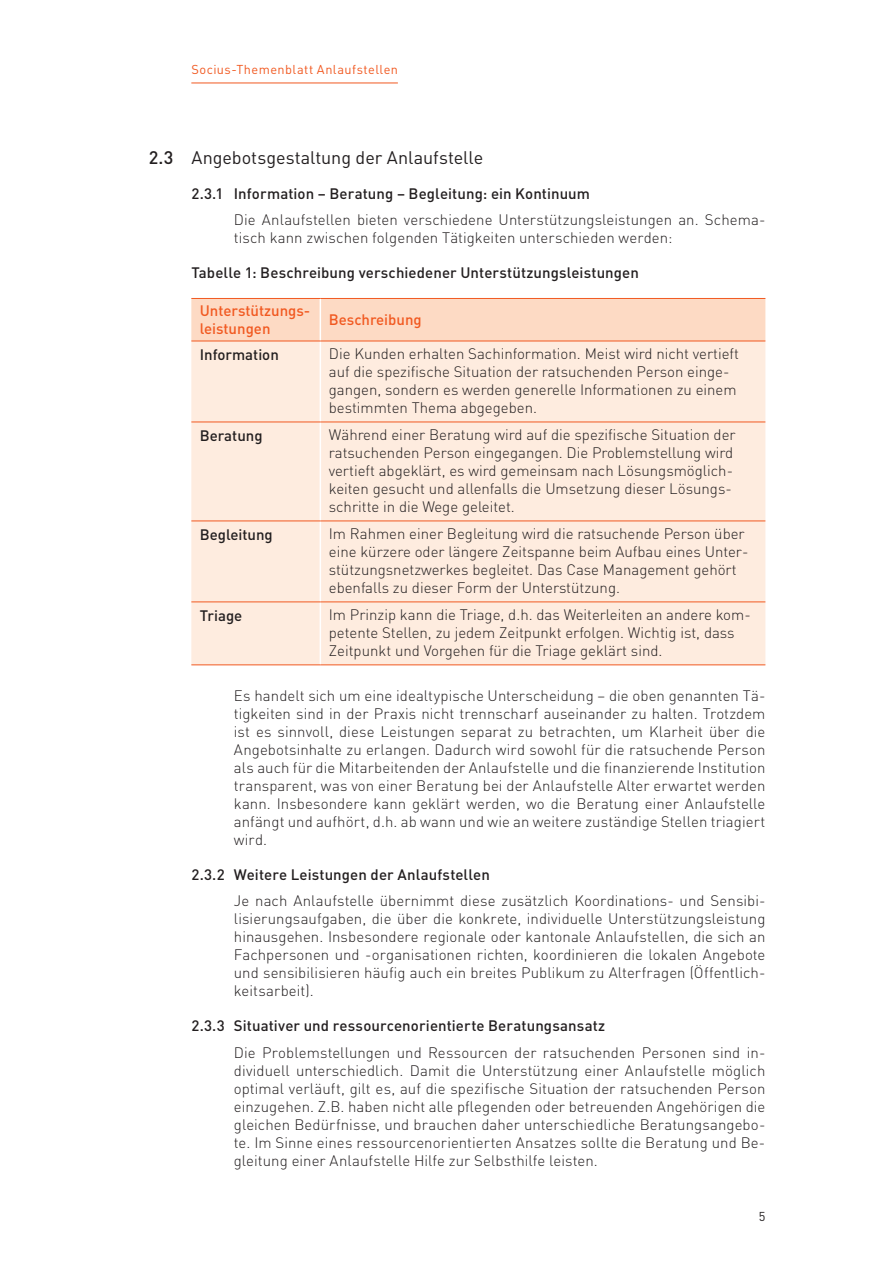
<style>
.page{position:relative;width:893px;height:1263px;background:#fff}
.page>*{position:absolute;margin:0;border:0;box-sizing:border-box;transform-origin:0 0}
.t1{font:18px "DIN";letter-spacing:-.005em;color:#231f20}
.t2{font:300 15px/18px "DIN";color:#231f20}
.t3{font:500 15px "DIN";letter-spacing:.005em;color:#231f20}
.t4{font:500 15px/18px "DIN";color:#f15921}
.t5{font:12.75px "DIN";letter-spacing:.035em;color:#f15921}
.t6{font:12.75px "DIN";color:#231f20}
.s1{font-weight:500}
</style>
<div class="page">
<hr style="left:191px;top:83px;width:207px;height:1px;background:#f15921">
<div style="left:191px;top:299px;width:574px;height:42px;background:#fddac4"></div>
<div style="left:191px;top:342px;width:574px;height:323px;background:#feecdf"></div>
<hr style="left:320px;top:299px;width:1px;height:42px;background:#fff">
<hr style="left:320px;top:341px;width:1px;height:81px;background:#fff">
<hr style="left:320px;top:422px;width:1px;height:99px;background:#fff">
<hr style="left:320px;top:521px;width:1px;height:81px;background:#fff">
<hr style="left:320px;top:602px;width:1px;height:63px;background:#fff">
<hr style="left:191px;top:341px;width:129px;height:1px;background:#f15921">
<hr style="left:320px;top:341px;width:445px;height:1px;background:#f15921">
<hr style="left:191px;top:422px;width:129px;height:1px;background:#f15921">
<hr style="left:320px;top:422px;width:445px;height:1px;background:#f15921">
<hr style="left:191px;top:521px;width:129px;height:1px;background:#f15921">
<hr style="left:320px;top:521px;width:445px;height:1px;background:#f15921">
<hr style="left:191px;top:602px;width:129px;height:1px;background:#f15921">
<hr style="left:320px;top:602px;width:445px;height:1px;background:#f15921">
<hr style="left:191px;top:298px;width:129px;height:1px;background:#f15921">
<hr style="left:320px;top:298px;width:445px;height:1px;background:#f15921">
<hr style="left:191px;top:665px;width:129px;height:1px;background:#f15921">
<hr style="left:320px;top:665px;width:445px;height:1px;background:#f15921">
<p class="t5" style="left:191px;top:62px;width:208px">Socius-Themenblatt Anlaufstellen</p>
<p class="t1" style="left:149px;top:146px;width:336px"><span class="s1">2.3</span> Angebotsgestaltung der Anlaufstelle</p>
<p class="t3" style="left:191px;top:184px;width:400px">2.3.1 Information – Beratung – Begleitung: ein Kontinuum</p>
<p class="t2" style="left:234px;top:211px;width:533px">Die Anlaufstellen bieten verschiedene Unterstützungsleistungen an. Schema&shy;tisch kann zwischen folgenden Tätigkeiten unterschieden werden:</p>
<p class="t3" style="left:191px;top:263px;width:449px">Tabelle 1: Beschreibung verschiedener Unterstützungsleistungen</p>
<p class="t4" style="left:200px;top:301px;width:112px">Unterstützungs&shy;leistungen</p>
<p class="t4" style="left:329px;top:310px;width:94px">Beschreibung</p>
<p class="t3" style="left:200px;top:345px;width:81px">Information</p>
<p class="t2" style="left:329px;top:345px;width:412px">Die Kunden erhalten Sachinformation. Meist wird nicht vertieft auf die spezifische Situation der ratsuchenden Person einge&shy;gangen, sondern es werden generelle Informationen zu einem bestimmten Thema abgegeben.</p>
<p class="t3" style="left:200px;top:426px;width:64px">Beratung</p>
<p class="t2" style="left:329px;top:426px;width:408px">Während einer Beratung wird auf die spezifische Situation der ratsuchenden Person eingegangen. Die Problemstellung wird vertieft abgeklärt, es wird gemeinsam nach Lösungsmöglich&shy;keiten gesucht und allenfalls die Umsetzung dieser Lösungs&shy;schritte in die Wege geleitet.</p>
<p class="t3" style="left:200px;top:525px;width:75px">Begleitung</p>
<p class="t2" style="left:329px;top:525px;width:421px">Im Rahmen einer Begleitung wird die ratsuchende Person über eine kürzere oder längere Zeitspanne beim Aufbau eines Unter&shy;stützungsnetzwerkes begleitet. Das Case Management gehört ebenfalls zu dieser Form der Unterstützung.</p>
<p class="t3" style="left:200px;top:606px;width:44px">Triage</p>
<p class="t2" style="left:329px;top:606px;width:423px">Im Prinzip kann die Triage, d.h. das Weiterleiten an andere kom&shy;petente Stellen, zu jedem Zeitpunkt erfolgen. Wichtig ist, dass<br>Zeitpunkt und Vorgehen für die Triage geklärt sind.</p>
<p class="t2" style="left:234px;top:686px;width:533px;text-align:justify">Es handelt sich um eine idealtypische Unterscheidung – die oben genannten Tä&shy;tigkeiten sind in der Praxis nicht trennscharf auseinander zu halten. Trotzdem ist es sinnvoll, diese Leistungen separat zu betrachten, um Klarheit über die Angebotsinhalte zu erlangen. Dadurch wird sowohl für die ratsuchende Person als auch für die Mitarbeitenden der Anlaufstelle und die finanzierende Institution transparent, was von einer Beratung bei der Anlaufstelle Alter erwartet werden kann. Insbesondere kann geklärt werden, wo die Beratung einer Anlaufstelle anfängt und aufhört, d.h. ab wann und wie an weitere zuständige Stellen triagiert wird.</p>
<p class="t3" style="left:191px;top:864px;width:300px">2.3.2 Weitere Leistungen der Anlaufstellen</p>
<p class="t2" style="left:234px;top:891px;width:533px;text-align:justify">Je nach Anlaufstelle übernimmt diese zusätzlich Koordinations- und Sensibi&shy;lisierungsaufgaben, die über die konkrete, individuelle Unterstützungsleistung hinausgehen. Insbesondere regionale oder kantonale Anlaufstellen, die sich an Fachpersonen und -organisationen richten, koordinieren die lokalen Angebote und sensibilisieren häufig auch ein breites Publikum zu Alterfragen (Öffentlich&shy;keitsarbeit).</p>
<p class="t3" style="left:191px;top:1016px;width:415px">2.3.3 Situativer und ressourcenorientierte Beratungsansatz</p>
<p class="t2" style="left:234px;top:1043px;width:533px;text-align:justify">Die Problemstellungen und Ressourcen der ratsuchenden Personen sind in&shy;dividuell unterschiedlich. Damit die Unterstützung einer Anlaufstelle möglich optimal verläuft, gilt es, auf die spezifische Situation der ratsuchenden Person einzugehen. Z.B. haben nicht alle pflegenden oder betreuenden Angehörigen die gleichen Bedürfnisse, und brauchen daher unterschiedliche Beratungsangebo&shy;te. Im Sinne eines ressourcenorientierten Ansatzes sollte die Beratung und Be&shy;gleitung einer Anlaufstelle Hilfe zur Selbsthilfe leisten.</p>
<p class="t6" style="left:759px;top:1208px;width:8px">5</p>
</div>
